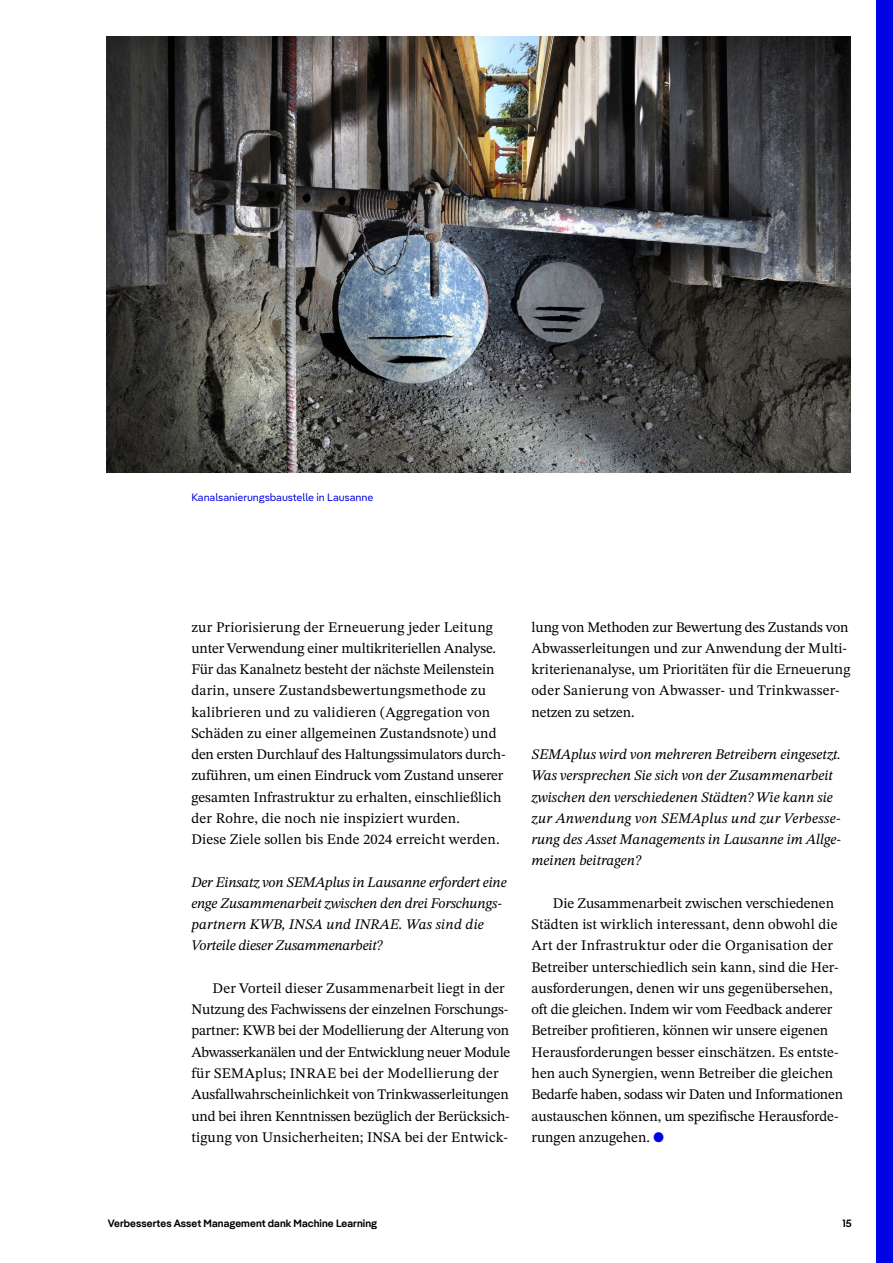
<style>
.page{position:relative;width:893px;height:1263px;background:#fff}
.page>*{position:absolute;margin:0;border:0;box-sizing:border-box;transform-origin:0 0}
._9_75_-_Stix___TEXT{font:14.7px/21.3px "STIX Two Text";color:#000}
._9_75_-_Stix___TEXT-2{font:italic 14.7px/21.3px "STIX Two Text";color:#000}
._7_-_pan_-_COLUMN{font:600 10.5px "Pangea";letter-spacing:.01em;color:#000}
._7_5_-_Pangea_-_BU{font:10.5px "Pangea Text Original";letter-spacing:-.01em;color:#0003e2}
.t1{font:600 10.5px "Pangea Original";color:#000}
.s1{font-family:"Pangea Text Original";font-size:13.5px;color:#0003e2}
</style>
<div class="page">
<div style="left:876px;top:0;width:17px;height:1263px;background:#0003e2"></div>
<img style="left:106px;top:36px;width:744px;height:436px">
<p class="_7_5_-_Pangea_-_BU" style="left:191px;top:490px;width:184px">Kanalsanierungsbaustelle in Lausanne</p>
<p class="_9_75_-_Stix___TEXT" style="left:191px;top:616px;width:306px">zur Priorisierung der Erneuerung jeder Leitung unter Verwendung einer multikriteriellen Analyse.</p>
<p class="_9_75_-_Stix___TEXT" style="left:191px;top:658px;width:316px">Für das Kanalnetz besteht der nächste Meilenstein darin, unsere Zustandsbewertungsmethode zu kalibrieren und zu validieren (Aggregation von Schäden zu einer allgemeinen Zustandsnote) und den ersten Durchlauf des Haltungssimulators durch&shy;zuführen, um einen Eindruck vom Zustand unserer gesamten Infrastruktur zu erhalten, einschließlich der Rohre, die noch nie inspiziert wurden.<br>Diese Ziele sollen bis Ende 2024 erreicht werden.</p>
<p class="_9_75_-_Stix___TEXT-2" style="left:191px;top:871px;width:317px">Der Einsatz von SEMAplus in Lausanne erfordert eine enge Zusammenarbeit zwischen den drei Forschungs&shy;partnern KWB, INSA und INRAE. Was sind die Vorteile dieser Zusammenarbeit?</p>
<p class="_9_75_-_Stix___TEXT" style="left:191px;top:977px;width:320px;text-indent:21px">Der Vorteil dieser Zusammenarbeit liegt in der Nutzung des Fachwissens der einzelnen Forschungs&shy;partner: KWB bei der Modellierung der Alterung von Abwasserkanälen und der Entwicklung neuer Module für SEMAplus; INRAE bei der Modellierung der Ausfallwahrscheinlichkeit von Trinkwasserleitungen und bei ihren Kenntnissen bezüglich der Berücksich&shy;tigung von Unsicherheiten; INSA bei der Entwick-</p>
<p class="_9_75_-_Stix___TEXT" style="left:531px;top:616px;width:320px">lung von Methoden zur Bewertung des Zustands von Abwasserleitungen und zur Anwendung der Multi&shy;kriterienanalyse, um Prioritäten für die Erneuerung oder Sanierung von Abwasser- und Trinkwasser&shy;netzen zu setzen.</p>
<p class="_9_75_-_Stix___TEXT-2" style="left:531px;top:743px;width:311px">SEMAplus wird von mehreren Betreibern eingesetzt.<br>Was versprechen Sie sich von der Zusammenarbeit zwischen den verschiedenen Städten? Wie kann sie zur Anwendung von SEMAplus und zur Verbesse&shy;rung des Asset Managements in Lausanne im Allge&shy;meinen beitragen?</p>
<p class="_9_75_-_Stix___TEXT" style="left:531px;top:892px;width:313px;text-indent:21px">Die Zusammenarbeit zwischen verschiedenen Städten ist wirklich interessant, denn obwohl die Art der Infrastruktur oder die Organisation der Betreiber unterschiedlich sein kann, sind die Her&shy;ausforderungen, denen wir uns gegenübersehen, oft die gleichen. Indem wir vom Feedback anderer Betreiber profitieren, können wir unsere eigenen Herausforderungen besser einschätzen. Es entste&shy;hen auch Synergien, wenn Betreiber die gleichen Bedarfe haben, sodass wir Daten und Informationen austauschen können, um spezifische Herausforde&shy;rungen anzugehen. <span class="s1">●</span></p>
<p class="_7_-_pan_-_COLUMN" style="left:108px;top:1215px;width:271px">Verbessertes Asset Management dank Machine Learning</p>
<p class="t1" style="left:842px;top:1215px;width:11px">15</p>
</div>
